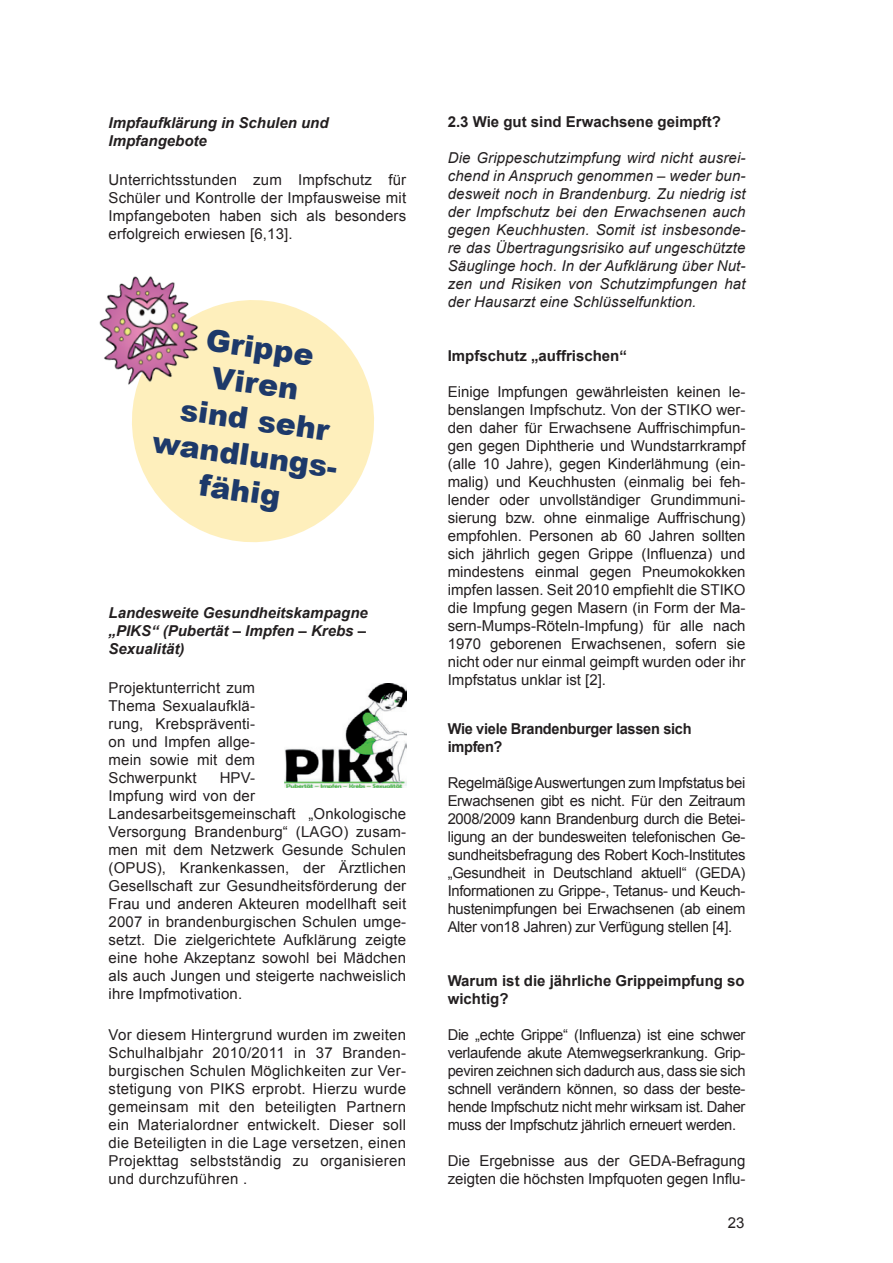
<style>
.page{position:relative;width:893px;height:1263px;background:#fff}
.page>*{position:absolute;margin:0;border:0;box-sizing:border-box;transform-origin:0 0}
.t1{font:900 30px/36px "Arial";color:#1d396a;text-align:center}
.t2{font:15px/18px "Arial";letter-spacing:.01em;color:#231f20;text-align:justify}
.t3{font:italic 15px/18px "Arial";letter-spacing:.01em;color:#231f20;text-align:justify}
.t4{font:italic 700 15px/18px "Arial";color:#231f20}
.t5{font:700 15px/18px "Arial";color:#231f20}
.t6{font:700 15px/18px "Arial";letter-spacing:-.02em;color:#231f20}
</style>
<div class="page">
<img style="left:285px;top:684px;width:121px;height:104px">
<svg style="left:132px;top:300px;width:242px;height:243px;fill:#feefbc"></svg>
<img style="left:99px;top:276px;width:117px;height:121px">
<p class="t4" style="left:109px;top:114px;width:222px">Impfaufklärung in Schulen und<br>Impfangebote</p>
<p class="t2" style="left:109px;top:171px;width:299px">Unterrichtsstunden zum Impfschutz für Schüler und Kontrolle der Impfausweise mit Impfangeboten haben sich als besonders erfolgreich erwiesen [6,13].</p>
<h1 class="t1" style="left:170px;top:316px;width:193px;rotate:8deg">Grippe<br>Viren<br>sind sehr wandlungs&shy;fähig</h1>
<p class="t4" style="left:109px;top:604px;width:261px;text-align:justify">Landesweite Gesundheitskampagne „PIKS“ (Pubertät – Impfen – Krebs – Sexualität)</p>
<p class="t2" style="left:109px;top:679px;width:148px">Projektunterricht zum Thema Sexualaufklä&shy;rung, Krebspräventi&shy;on und Impfen allge&shy;mein sowie mit dem Schwerpunkt</p>
<p class="t2" style="left:109px;top:769px;width:299px;text-align:left;text-indent:111px">HPV-<br>Impfung wird von der Landesarbeitsgemeinschaft „Onkologische Versorgung Brandenburg“ (LAGO) zusam&shy;men mit dem Netzwerk Gesunde Schulen (OPUS), Krankenkassen, der Ärztlichen Gesellschaft zur Gesundheitsförderung der Frau und anderen Akteuren modellhaft seit 2007 in brandenburgischen Schulen umge&shy;setzt. Die zielgerichtete Aufklärung zeigte eine hohe Akzeptanz sowohl bei Mädchen als auch Jungen und steigerte nachweislich ihre Impfmotivation.</p>
<p class="t2" style="left:109px;top:1026px;width:299px">Vor diesem Hintergrund wurden im zweiten Schulhalbjahr 2010/2011 in 37 Branden&shy;burgischen Schulen Möglichkeiten zur Ver&shy;stetigung von PIKS erprobt. Hierzu wurde gemeinsam mit den beteiligten Partnern ein Materialordner entwickelt. Dieser soll die Beteiligten in die Lage versetzen, einen Projekttag selbstständig zu organisieren und durchzuführen .</p>
<p class="t5" style="left:448px;top:113px;width:275px">2.3 Wie gut sind Erwachsene geimpft?</p>
<p class="t3" style="left:448px;top:149px;width:299px">Die Grippeschutzimpfung wird nicht ausrei&shy;chend in Anspruch genommen – weder bun&shy;desweit noch in Brandenburg. Zu niedrig ist der Impfschutz bei den Erwachsenen auch gegen Keuchhusten. Somit ist insbesonde&shy;re das Übertragungsrisiko auf ungeschützte Säuglinge hoch. In der Aufklärung über Nut&shy;zen und Risiken von Schutzimpfungen hat der Hausarzt eine Schlüsselfunktion.</p>
<p class="t5" style="left:448px;top:347px;width:181px">Impfschutz „auffrischen“</p>
<p class="t2" style="left:448px;top:382px;width:299px">Einige Impfungen gewährleisten keinen le&shy;benslangen Impfschutz. Von der STIKO wer&shy;den daher für Erwachsene Auffrischimpfun&shy;gen gegen Diphtherie und Wundstarrkrampf (alle 10 Jahre), gegen Kinderlähmung (ein&shy;malig) und Keuchhusten (einmalig bei feh&shy;lender oder unvollständiger Grundimmuni&shy;sierung bzw. ohne einmalige Auffrischung) empfohlen. Personen ab 60 Jahren sollten sich jährlich gegen Grippe (Influenza) und mindestens einmal gegen Pneumokokken impfen lassen. Seit 2010 empfiehlt die STIKO die Impfung gegen Masern (in Form der Ma&shy;sern-Mumps-Röteln-Impfung) für alle nach 1970 geborenen Erwachsenen, sofern sie nicht oder nur einmal geimpft wurden oder ihr Impfstatus unklar ist [2].</p>
<p class="t6" style="left:448px;top:720px;width:245px">Wie viele Brandenburger lassen sich impfen?</p>
<p class="t2" style="left:448px;top:774px;width:299px">Regelmäßige Auswertungen zum Impfstatus bei Erwachsenen gibt es nicht. Für den Zeitraum 2008/2009 kann Brandenburg durch die Betei&shy;ligung an der bundesweiten telefonischen Ge&shy;sundheitsbefragung des Robert Koch-Institutes „Gesundheit in Deutschland aktuell“ (GEDA)<br>Informationen zu Grippe-, Tetanus- und Keuch&shy;hustenimpfungen bei Erwachsenen (ab einem Alter von18 Jahren) zur Verfügung stellen [4].</p>
<p class="t5" style="left:448px;top:972px;width:299px">Warum ist die jährliche Grippeimpfung so wichtig?</p>
<p class="t2" style="left:448px;top:1026px;width:299px">Die „echte Grippe“ (Influenza) ist eine schwer verlaufende akute Atemwegserkrankung. Grip&shy;peviren zeichnen sich dadurch aus, dass sie sich schnell verändern können, so dass der beste&shy;hende Impfschutz nicht mehr wirksam ist. Daher muss der Impfschutz jährlich erneuert werden.</p>
<p class="t2" style="left:448px;top:1152px;width:299px">Die Ergebnisse aus der GEDA-Befragung zeigten die höchsten Impfquoten gegen Influ-</p>
<p class="t2" style="left:728px;top:1214px;width:18px">23</p>
</div>
